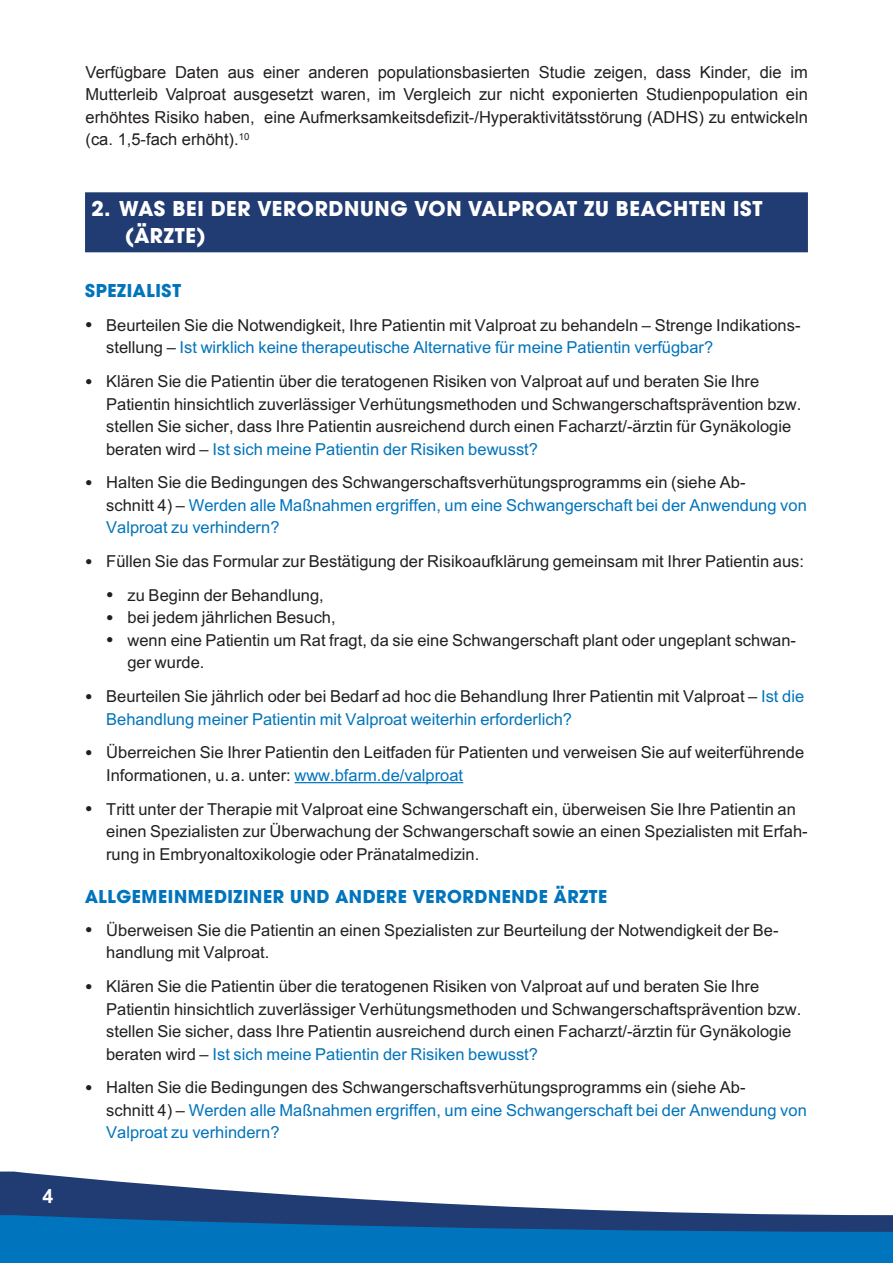
<style>
.page{position:relative;width:893px;height:1263px;background:#fff}
.page>*{position:absolute;margin:0;border:0;box-sizing:border-box;transform-origin:0 0}
.t1{font:700 22.5px/27px "Avant Garde Gothic Itc T";letter-spacing:.03em;color:#fff}
.t2{font:700 19.5px "Avant Garde Gothic Itc T";letter-spacing:.03em;color:#0074bc}
.t3{font:700 19.5px "Arial";color:#fff}
.t4{font:16.5px/22.5px "Arial";color:#231f20}
.t5{font:16.5px/22.5px "Arial";color:#0074bc}
.t6{font:16.5px/22.5px "Arial";color:#231f20;text-align:justify}
.s1{font-size:21px}
.s2{color:#0074bc}
.s3{font-size:21px;color:#231f20}
.s4{color:#231f20}
</style>
<div class="page">
<div style="left:0;top:1232px;width:893px;height:31px;background:#0074bc"></div>
<svg style="left:0;top:1171px;width:893px;height:61px"></svg>
<div style="left:85px;top:192px;width:723px;height:60px;background:#213b73"></div>
<hr style="left:295px;top:782px;width:168px;height:1px;background:#0074bc">
<p class="t3" style="left:43px;top:1185px;width:12px">4</p>
<p class="t4" style="left:85px;top:60px;width:724px">B grenzte Daten legen nahe, dass Kinder, die im Mutterleib Valproat ausgesetzt waren, mit iner</p>
<p class="t4" style="left:85px;top:82px;width:724px">höheren Wahrscheinlichkeit Symptome e ner Aufmerksamke tsdefizit-/Hyperaktivitätsstörung (ADHS)</p>
<p class="t4" style="left:94px;top:105px;width:79px">ntwickeln.<sup>9</sup></p>
<p class="t6" style="left:86px;top:61px;width:724px">Verfügbare Daten aus einer anderen populationsbasierten Studie zeigen, dass Kinder, die im Mutterleib Valproat ausgesetzt waren, im Vergleich zur nicht exponierten Studienpopulation ein erhöhtes Risiko haben, eine Aufmerksamkeitsdefizit-/Hyperaktivitätsstörung (ADHS) zu entwickeln (ca. 1,5-fach erhöht).<sup>10</sup></p>
<h1 class="t1" style="left:125px;top:195px;width:639px;text-indent:-34px">2. WAS BEI DER VERORDNUNG VON VALPROAT ZU BEACHTEN IST (ÄRZTE)</h1>
<p class="t2" style="left:85px;top:279px;width:98px">SPEZIALIST</p>
<p class="t4" style="left:106px;top:314px;width:696px;text-indent:-21px"><span class="s1">•</span> Beurteilen Sie die Notwendigkeit, Ihre Patientin mit Valproat zu behandeln – Strenge Indikations&shy;stellung – <span class="s2">Ist wirklich keine therapeutische Alternative für meine Patientin verfügbar?</span></p>
<p class="t4" style="left:106px;top:370px;width:697px;text-indent:-21px"><span class="s1">•</span> Klären Sie die Patientin über die teratogenen Risiken von Valproat auf und beraten Sie Ihre Patientin hinsichtlich zuverlässiger Verhütungsmethoden und Schwangerschaftsprävention bzw. stellen Sie sicher, dass Ihre Patientin ausreichend durch einen Facharzt/-ärztin für Gynäkologie beraten wird – <span class="s2">Ist sich meine Patientin der Risiken bewusst?</span></p>
<p class="t5" style="left:106px;top:471px;width:702px;text-indent:-21px"><span class="s3">•</span> <span class="s4">Halten Sie die Bedingungen des Schwangerschaftsverhütungsprogramms ein (siehe Ab-<br>schnitt 4) –</span> Werden alle Maßnahmen ergriffen, um eine Schwangerschaft bei der Anwendung von<br>Valproat zu verhindern?</p>
<p class="t4" style="left:85px;top:550px;width:721px"><span class="s1">•</span> Füllen Sie das Formular zur Bestätigung der Risikoaufklärung gemeinsam mit Ihrer Patientin aus:</p>
<p class="t4" style="left:106px;top:584px;width:219px"><span class="s1">•</span> zu Beginn der Behandlung,</p>
<p class="t4" style="left:106px;top:606px;width:231px"><span class="s1">•</span> bei jedem jährlichen Besuch,</p>
<p class="t4" style="left:127px;top:629px;width:670px;text-indent:-21px"><span class="s1">•</span> wenn eine Patientin um Rat fragt, da sie eine Schwangerschaft plant oder ungeplant schwan&shy;ger wurde.</p>
<p class="t4" style="left:106px;top:685px;width:699px;text-indent:-21px"><span class="s1">•</span> Beurteilen Sie jährlich oder bei Bedarf ad hoc die Behandlung Ihrer Patientin mit Valproat – <span class="s2">Ist die<br>Behandlung meiner Patientin mit Valproat weiterhin erforderlich?</span></p>
<p class="t4" style="left:106px;top:741px;width:699px;text-indent:-21px"><span class="s1">•</span> Überreichen Sie Ihrer Patientin den Leitfaden für Patienten und verweisen Sie auf weiterführende<br>Informationen, u.a. unter: <span class="s2">www.bfarm.de/valproat</span></p>
<p class="t4" style="left:106px;top:798px;width:703px;text-indent:-21px"><span class="s1">•</span> Tritt unter der Therapie mit Valproat eine Schwangerschaft ein, überweisen Sie Ihre Patientin an einen Spezialisten zur Überwachung der Schwangerschaft sowie an einen Spezialisten mit Erfah&shy;rung in Embryonaltoxikologie oder Pränatalmedizin.</p>
<p class="t2" style="left:85px;top:884px;width:524px">ALLGEMEINMEDIZINER UND ANDERE VERORDNENDE ÄRZTE</p>
<p class="t4" style="left:106px;top:919px;width:674px;text-indent:-21px"><span class="s1">•</span> Überweisen Sie die Patientin an einen Spezialisten zur Beurteilung der Notwendigkeit der Be&shy;handlung mit Valproat.</p>
<p class="t4" style="left:106px;top:975px;width:697px;text-indent:-21px"><span class="s1">•</span> Klären Sie die Patientin über die teratogenen Risiken von Valproat auf und beraten Sie Ihre Patientin hinsichtlich zuverlässiger Verhütungsmethoden und Schwangerschaftsprävention bzw. stellen Sie sicher, dass Ihre Patientin ausreichend durch einen Facharzt/-ärztin für Gynäkologie beraten wird – <span class="s2">Ist sich meine Patientin der Risiken bewusst?</span></p>
<p class="t5" style="left:106px;top:1076px;width:702px;text-indent:-21px"><span class="s3">•</span> <span class="s4">Halten Sie die Bedingungen des Schwangerschaftsverhütungsprogramms ein (siehe Ab-<br>schnitt 4) –</span> Werden alle Maßnahmen ergriffen, um eine Schwangerschaft bei der Anwendung von<br>Valproat zu verhindern?</p>
</div>
